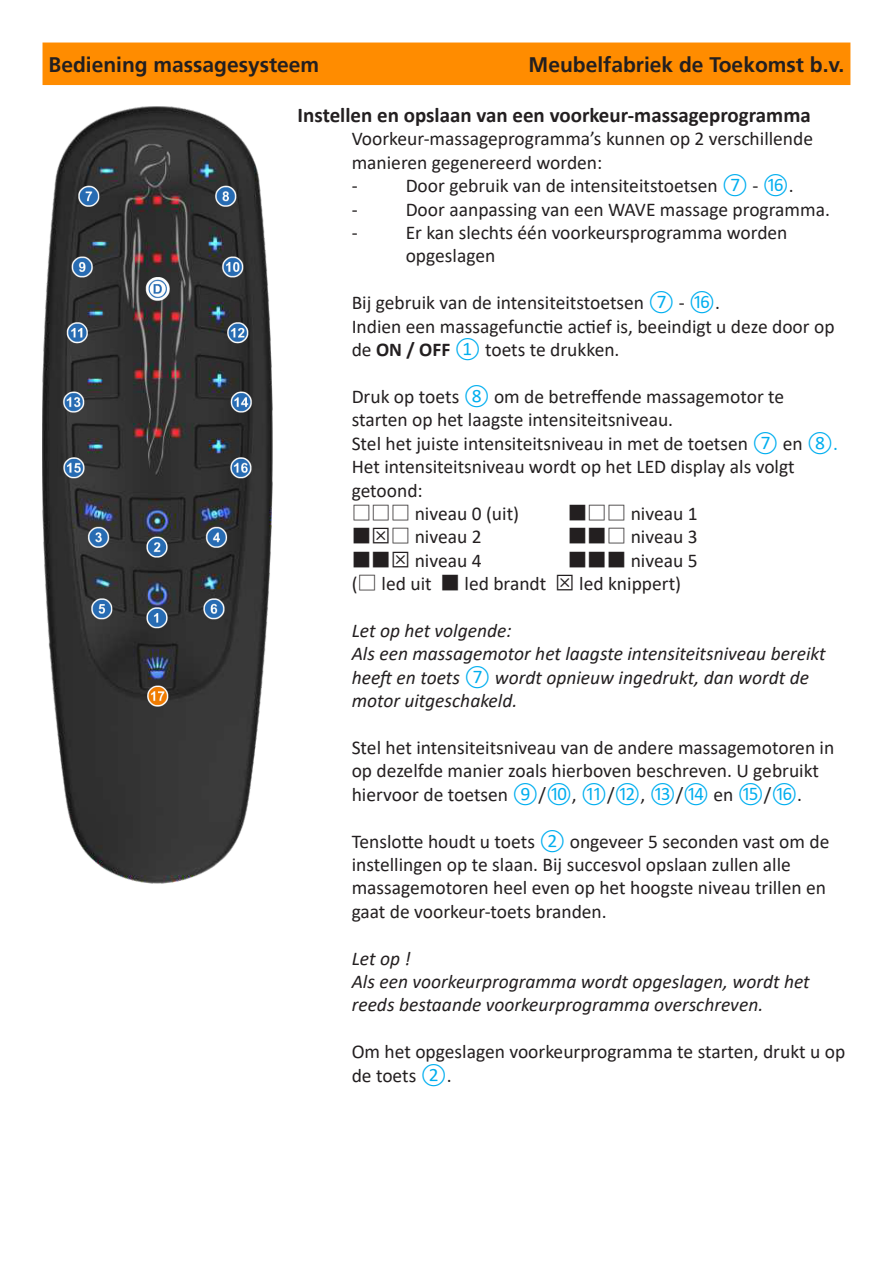
<style>
.page{position:relative;width:893px;height:1263px;background:#fff}
.page>*{position:absolute;margin:0;border:0;box-sizing:border-box;transform-origin:0 0}
.t1{font:700 21px "Frutiger";color:#231f20}
.t2{font:700 21px "Calibri";color:#231f20}
.t3{font:19.5px/23.4px "Calibri";color:#231f20}
.t4{font:italic 19.5px/23.4px "Calibri";color:#231f20}
.s1{color:#00aeef}
.s2{font-weight:700}
.s3{font-family:"Koz Go Pro"}
.s4{font-style:normal;color:#00aeef}
</style>
<div class="page">
<div style="left:43px;top:43px;width:807px;height:42px;background:#ff8c00"></div>
<img style="left:43px;top:106px;width:229px;height:777px">
<p class="t1" style="left:49px;top:52px;width:272px">Bediening massagesysteem</p>
<p class="t1" style="left:529px;top:52px;width:317px">Meubelfabriek de Toekomst b.v.</p>
<p class="t2" style="left:298px;top:100px;width:515px">Instellen en opslaan van een voorkeur-massageprogramma</p>
<p class="t3" style="left:352px;top:127px;width:463px">Voorkeur-massageprogramma’s kunnen op 2 verschillende</p>
<p class="t3" style="left:352px;top:150px;width:252px">manieren gegenereerd worden:</p>
<p class="t3" style="left:352px;top:174px;width:7px">-</p>
<p class="t3" style="left:406px;top:174px;width:389px">Door gebruik van de intensiteitstoetsen <span class="s1">⑦</span> - <span class="s1">⑯</span>.</p>
<p class="t3" style="left:352px;top:197px;width:7px">-</p>
<p class="t3" style="left:406px;top:197px;width:426px">Door aanpassing van een WAVE massage programma.</p>
<p class="t3" style="left:352px;top:220px;width:7px">-</p>
<p class="t3" style="left:406px;top:220px;width:383px">Er kan slechts één voorkeursprogramma worden</p>
<p class="t3" style="left:406px;top:244px;width:91px">opgeslagen</p>
<p class="t3" style="left:352px;top:291px;width:370px">Bij gebruik van de intensiteitstoetsen <span class="s1">⑦</span> - <span class="s1">⑯</span>.</p>
<p class="t3" style="left:352px;top:314px;width:484px">Indien een massagefunctie actief is, beeindigt u deze door op de <span class="s2">ON / OFF</span> <span class="s1">①</span> toets te drukken.</p>
<p class="t3" style="left:352px;top:384px;width:434px">Druk op toets <span class="s1">⑧</span> om de betreffende massagemotor te starten op het laagste intensiteitsniveau.</p>
<p class="t3" style="left:352px;top:431px;width:488px">Stel het juiste intensiteitsniveau in met de toetsen <span class="s1">⑦</span> en <span class="s1">⑧.</span></p>
<p class="t3" style="left:352px;top:454px;width:444px">Het intensiteitsniveau wordt op het LED display als volgt</p>
<p class="t3" style="left:352px;top:478px;width:73px">getoond:</p>
<p class="t3" style="left:352px;top:501px;width:169px"><span class="s3">□□□</span> niveau 0 (uit)</p>
<p class="t3" style="left:568px;top:501px;width:131px"><span class="s3">■□□</span> niveau 1</p>
<p class="t3" style="left:352px;top:525px;width:131px"><span class="s3">■⊠□</span> niveau 2</p>
<p class="t3" style="left:568px;top:525px;width:131px"><span class="s3">■■□</span> niveau 3</p>
<p class="t3" style="left:352px;top:548px;width:131px"><span class="s3">■■⊠</span> niveau 4</p>
<p class="t3" style="left:568px;top:548px;width:131px"><span class="s3">■■■</span> niveau 5</p>
<p class="t3" style="left:352px;top:571px;width:331px">(<span class="s3">□</span> led uit <span class="s3">■</span> led brandt <span class="s3">⊠</span> led knippert)</p>
<p class="t4" style="left:352px;top:618px;width:161px">Let op het volgende:</p>
<p class="t4" style="left:352px;top:641px;width:476px">Als een massagemotor het laagste intensiteitsniveau bereikt heeft en toets <span class="s4">⑦</span> wordt opnieuw ingedrukt, dan wordt de motor uitgeschakeld.</p>
<p class="t3" style="left:352px;top:735px;width:484px">Stel het intensiteitsniveau van de andere massagemotoren in op dezelfde manier zoals hierboven beschreven. U gebruikt hiervoor de toetsen <span class="s1">⑨</span>/<span class="s1">⑩</span>, <span class="s1">⑪</span>/<span class="s1">⑫</span>, <span class="s1">⑬</span>/<span class="s1">⑭</span> en <span class="s1">⑮</span>/<span class="s1">⑯</span>.</p>
<p class="t3" style="left:352px;top:829px;width:479px">Tenslotte houdt u toets <span class="s1">②</span> ongeveer 5 seconden vast om de instellingen op te slaan. Bij succesvol opslaan zullen alle massagemotoren heel even op het hoogste niveau trillen en gaat de voorkeur-toets branden.</p>
<p class="t4" style="left:352px;top:945px;width:61px">Let op !</p>
<p class="t4" style="left:352px;top:969px;width:460px">Als een voorkeurprogramma wordt opgeslagen, wordt het reeds bestaande voorkeurprogramma overschreven.</p>
<p class="t3" style="left:352px;top:1039px;width:495px">Om het opgeslagen voorkeurprogramma te starten, drukt u op de toets <span class="s1">②</span>.</p>
</div>
